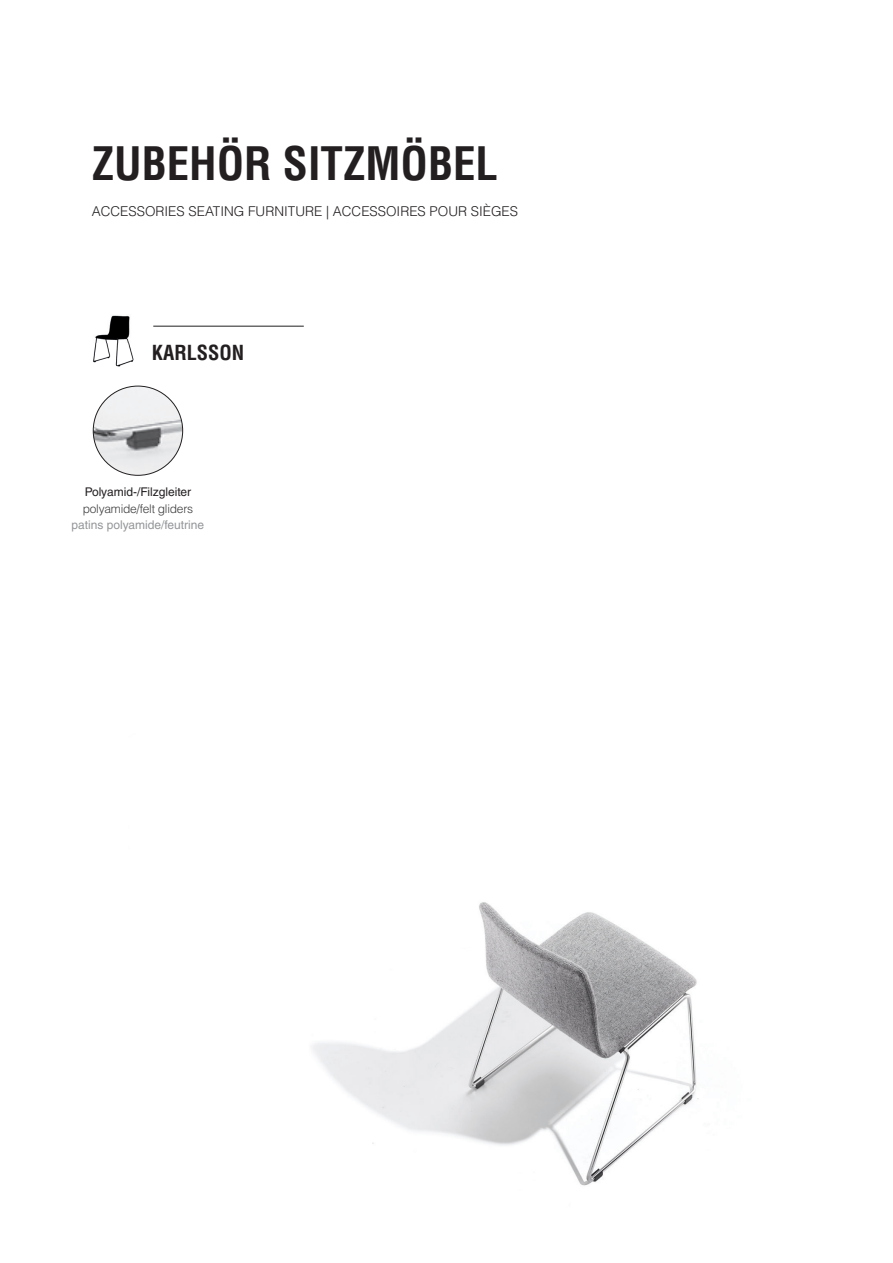
<style>
.page{position:relative;width:893px;height:1263px;background:#fff}
.page>*{position:absolute;margin:0;border:0;box-sizing:border-box;transform-origin:0 0}
.t1{font:700 condensed 45px "Helvetica LT Std";color:#231f20}
.t2{font:700 condensed 20.25px "Helvetica LT Std";color:#231f20}
.t3{font:300 13.5px "Helvetica LT Std";color:#231f20}
.t4{font:12px "Helvetica LT Std";color:#939598}
.t5{font:12px "Helvetica LT Std";color:#231f20}
.t6{font:300 12px "Helvetica LT Std";letter-spacing:-.02em;color:#3e3e3f}
</style>
<div class="page">
<img style="left:93px;top:386px;width:90px;height:89px;border-radius:45px">
<hr style="left:153px;top:326px;width:151px;height:1px;background:#231f20">
<img style="left:93px;top:315px;width:41px;height:52px">
<img style="left:312px;top:902px;width:387px;height:284px">
<h1 class="t1" style="left:92px;top:135px;width:408px">ZUBEHÖR SITZMÖBEL</h1>
<p class="t3" style="left:92px;top:203px;width:428px">ACCESSORIES SEATING FURNITURE | ACCESSOIRES POUR SIÈGES</p>
<h2 class="t2" style="left:152px;top:340px;width:94px">KARLSSON</h2>
<p class="t5" style="left:85px;top:485px;width:108px">Polyamid-/Filzgleiter</p>
<p class="t6" style="left:83px;top:501px;width:112px">polyamide/felt gliders</p>
<p class="t4" style="left:72px;top:518px;width:134px">patins polyamide/feutrine</p>
</div>
